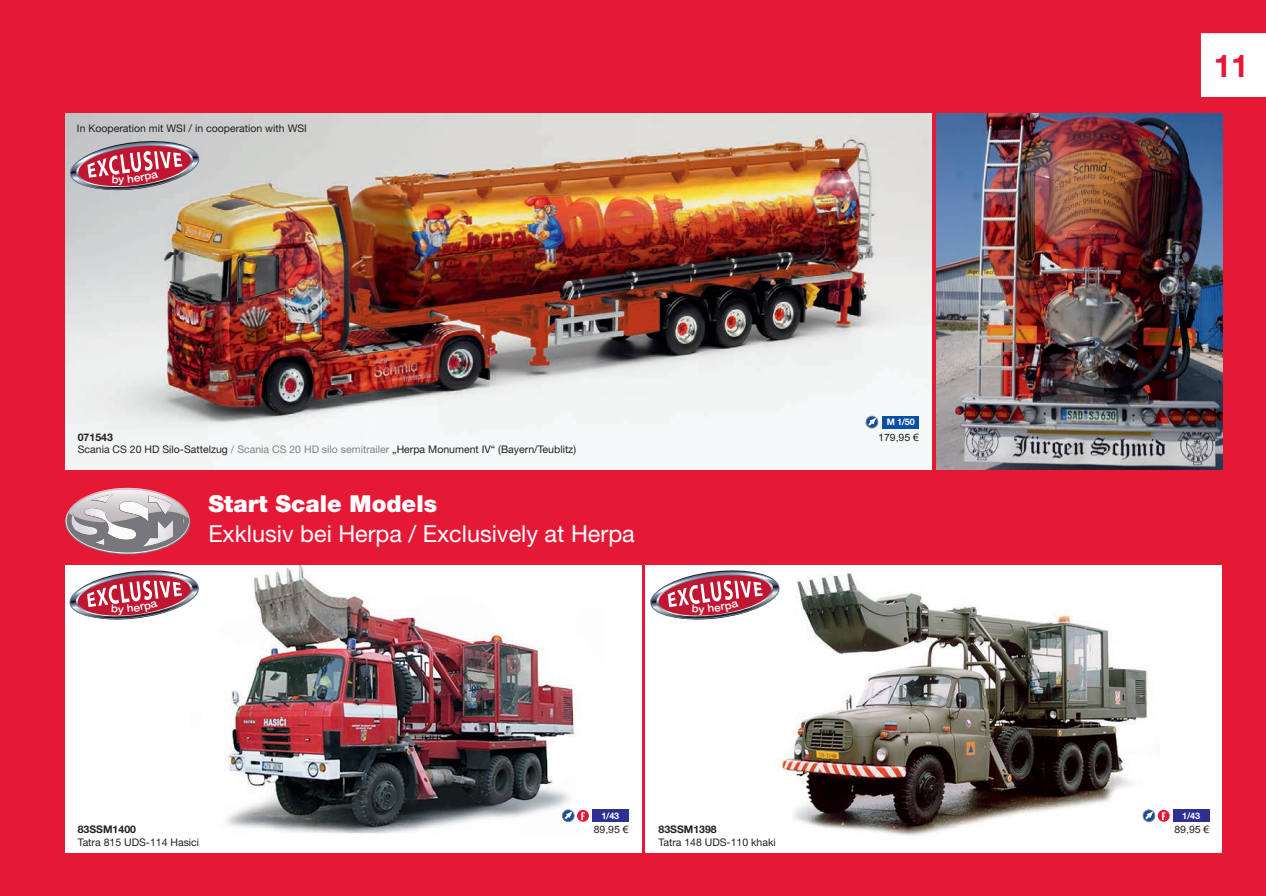
<style>
.page{position:relative;width:1266px;height:896px;background:#fff}
.page>*{position:absolute;margin:0;border:0;box-sizing:border-box;transform-origin:0 0}
.t1{font:700 31.5px "Helvetica Neue";color:#e51836}
.t2{font:23.4px "Helvetica Neue";color:#fff}
.t3{font:900 23.4px "Helvetica Neue";color:#fff}
.t4{font:10.5px "Helvetica Neue";color:#231f20}
.t5{font:700 10.5px "Helvetica Neue";color:#231f20}
.t6{font:10.05px "Arial";color:#231f20;scale:1.04 1}
.t7{font:700 9px "Helvetica Neue";color:#fff}
.s1{color:#808285}
</style>
<div class="page">
<div style="left:1px;top:0;width:1264px;height:895px;background:#e51836"></div>
<hr style="left:0;top:0;width:1px;height:895px;background:#e51836">
<img style="left:65px;top:114px;width:866px;height:355px">
<div style="left:645px;top:565px;width:577px;height:287px;background:#fff"></div>
<div style="left:65px;top:565px;width:576px;height:287px;background:#fff"></div>
<img style="left:779px;top:573px;width:380px;height:263px">
<img style="left:225px;top:565px;width:378px;height:269px">
<img style="left:66px;top:514px;width:85px;height:39px">
<svg style="left:67px;top:510px;width:122px;height:42px"></svg>
<img style="left:112px;top:488px;width:31px;height:1px">
<img style="left:127px;top:489px;width:30px;height:3px">
<img style="left:69px;top:492px;width:119px;height:31px">
<img style="left:69px;top:489px;width:58px;height:33px">
<div style="left:1172px;top:809px;width:37px;height:12px;background:#2e3092"></div>
<svg style="left:1157px;top:809px;width:12px;height:12px"></svg>
<svg style="left:1161px;top:812px;width:4px;height:8px"></svg>
<div style="left:1142px;top:809px;width:12px;height:12px;border:1px solid #808285;border-radius:50%"></div>
<svg style="left:1142px;top:811px;width:10px;height:10px"></svg>
<div style="left:592px;top:809px;width:36px;height:12px;background:#2e3092"></div>
<svg style="left:577px;top:809px;width:12px;height:12px"></svg>
<svg style="left:581px;top:812px;width:4px;height:8px"></svg>
<div style="left:562px;top:809px;width:12px;height:12px;border:1px solid #808285;border-radius:50%"></div>
<svg style="left:562px;top:811px;width:10px;height:10px"></svg>
<img style="left:936px;top:114px;width:286px;height:355px">
<div style="left:1200px;top:33px;width:65px;height:64px;background:#fff"></div>
<div style="left:865px;top:416px;width:13px;height:12px;border:1px solid #808285;border-radius:50%"></div>
<svg style="left:866px;top:418px;width:9px;height:10px"></svg>
<div style="left:882px;top:416px;width:37px;height:12px;background:#0850a3"></div>
<svg style="left:650px;top:570px;width:137px;height:52px"></svg>
<svg style="left:69px;top:570px;width:130px;height:50px"></svg>
<svg style="left:65px;top:138px;width:142px;height:55px;background:#bc8490"></svg>
<p class="t4" style="left:77px;top:121px;width:231px">In Kooperation mit WSI / in cooperation with WSI</p>
<h1 class="t1" style="left:1213px;top:46px;width:37px">11</h1>
<p class="t7" style="left:886px;top:416px;width:30px">M 1/50</p>
<p class="t5" style="left:78px;top:430px;width:37px">071543</p>
<p class="t6" style="left:878px;top:430px;width:41px">179,95 €</p>
<p class="t4" style="left:78px;top:443px;width:499px">Scania CS 20 HD Silo-Sattelzug <span class="s1">/ Scania CS 20 HD silo semitrailer</span> „Herpa Monument IV“ (Bayern/Teublitz)</p>
<h2 class="t3" style="left:208px;top:489px;width:230px">Start Scale Models</h2>
<h2 class="t2" style="left:208px;top:519px;width:428px">Exklusiv bei Herpa / Exclusively at Herpa</h2>
<p class="t7" style="left:601px;top:810px;width:19px">1/43</p>
<p class="t7" style="left:1182px;top:810px;width:19px">1/43</p>
<p class="t5" style="left:78px;top:822px;width:60px">83SSM1400</p>
<p class="t6" style="left:593px;top:823px;width:35px">89,95 €</p>
<p class="t4" style="left:78px;top:835px;width:123px">Tatra 815 UDS-114 Hasici</p>
<p class="t5" style="left:658px;top:822px;width:60px">83SSM1398</p>
<p class="t6" style="left:1174px;top:823px;width:35px">89,95 €</p>
<p class="t4" style="left:658px;top:835px;width:119px">Tatra 148 UDS-110 khaki</p>
</div>
